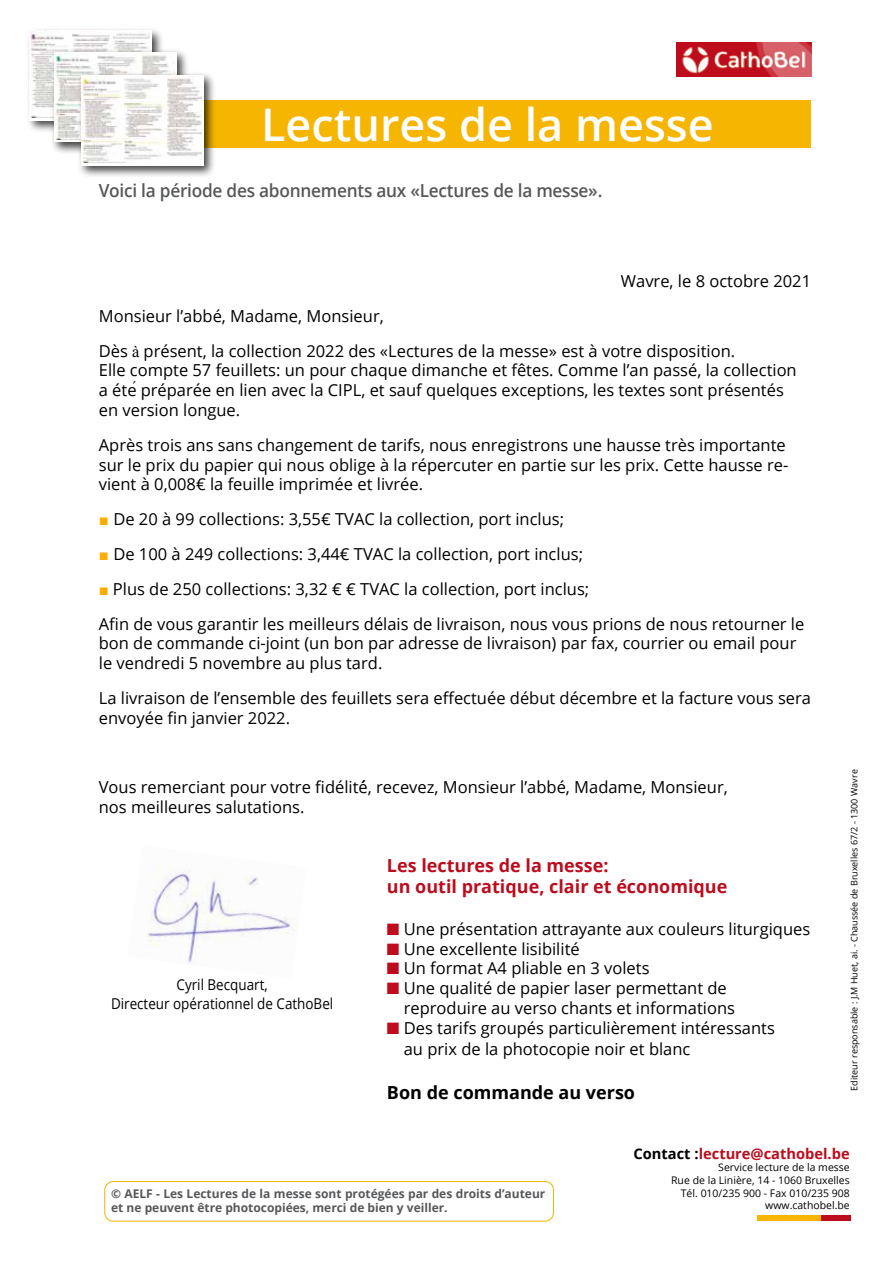
<style>
.page{position:relative;width:893px;height:1263px;background:#fff}
.page>*{position:absolute;margin:0;border:0;box-sizing:border-box;transform-origin:0 0}
.t1{font:600 45px "Open Sans";color:#fff}
.t2{font:700 18px/21.6px "Open Sans";color:#bd0c1d}
.t3{font:600 18px "Open Sans";letter-spacing:-.015em;color:#57585a;scale:.96 1}
.t4{font:700 18px "Open Sans";color:#000}
.t5{font:16.5px/19.8px "Open Sans";color:#000}
.t6{font:15px/18.6px "Open Sans";color:#000;text-align:center;scale:.9 1}
.t7{font:700 14.7px "Open Sans";color:#bd0c1d}
.t8{font:700 12px/14.4px "Open Sans";color:#57585a}
.t9{font:10.5px/12.6px "Open Sans";color:#000;text-align:right}
.t10{font:9px "Open Sans";color:#000}
.s1{font-family:"Times New Roman"}
.s2{font-family:"Times New Roman";color:#ffac00}
.s3{color:#bd0c1d}
.s4{color:#000}
</style>
<div class="page">
<div style="left:161px;top:100px;width:649px;height:47px;background:#f6b500"></div>
<div style="left:104px;top:1181px;width:450px;height:40px;border:1px solid #f6b500;border-radius:9px"></div>
<div style="left:757px;top:1215px;width:74px;height:6px;background:#f6b500"></div>
<div style="left:821px;top:1215px;width:29px;height:6px;background:#bd0c1d"></div>
<img style="left:677px;top:43px;width:134px;height:34px">
<img style="left:147px;top:865px;width:151px;height:98px">
<div style="left:26px;top:27px;width:139px;height:106px;background:#000;opacity:.75"></div>
<img style="left:30px;top:31px;width:122px;height:87px">
<div style="left:50px;top:48px;width:139px;height:107px;background:#000;opacity:.75"></div>
<img style="left:54px;top:52px;width:122px;height:88px">
<div style="left:77px;top:72px;width:139px;height:106px;background:#000;opacity:.75"></div>
<div style="left:81px;top:76px;width:122px;height:89px;background:#fff"></div>
<img style="left:81px;top:76px;width:121px;height:87px">
<h1 class="t1" style="left:261px;top:94px;width:454px">Lectures de la messe</h1>
<p class="t3" style="left:99px;top:178px;width:526px">Voici la période des abonnements aux «Lectures de la messe».</p>
<p class="t5" style="left:621px;top:271px;width:192px">Wavre, le 8 octobre 2021</p>
<p class="t5" style="left:99px;top:298px;width:638px;line-height:34.8px">Monsieur l’abbé, Madame, Monsieur,<br>Dès <span class="s1">à</span> présent, la collection 2022 des «Lectures de la messe» est à votre disposition.</p>
<p class="t5" style="left:99px;top:360px;width:699px">Elle compte 57 feuillets: un pour chaque dimanche et fêtes. Comme l’an passé, la collection a éte<span class="s1">́</span>préparée en lien avec la CIPL, et sauf quelques exceptions, les textes sont présentés en version longue.</p>
<p class="t5" style="left:99px;top:434px;width:691px">Après trois ans sans changement de tarifs, nous enregistrons une hausse très importante sur le prix du papier qui nous oblige à la répercuter en partie sur les prix. Cette hausse re&shy;vient à 0,008€ la feuille imprimée et livrée.</p>
<p class="t5" style="left:99px;top:509px;width:467px"><span class="s2">■</span> De 20 à 99 collections: 3,55€ TVAC la collection, port inclus;</p>
<p class="t5" style="left:99px;top:544px;width:486px"><span class="s2">■</span> De 100 à 249 collections: 3,44€ TVAC la collection, port inclus;</p>
<p class="t5" style="left:99px;top:571px;width:707px;line-height:34.8px"><span class="s2">■</span> Plus de 250 collections: 3,32 € € TVAC la collection, port inclus;<br>Afin de vous garantir les meilleurs délais de livraison, nous vous prions de nous retourner le</p>
<p class="t5" style="left:99px;top:633px;width:699px">bon de commande ci-joint (un bon par adresse de livraison) par fax, courrier ou email pour le vendredi 5 novembre au plus tard.</p>
<p class="t5" style="left:99px;top:688px;width:714px">La livraison de l’ensemble des feuillets sera effectuée début décembre et la facture vous sera envoyée fin janvier 2022.</p>
<p class="t5" style="left:99px;top:777px;width:630px">Vous remerciant pour votre fidélité́, recevez, Monsieur l’abbé, Madame, Monsieur, nos meilleures salutations.</p>
<p class="t6" style="left:111px;top:975px;width:248px">Cyril Becquart,<br>Directeur opérationnel de CathoBel</p>
<p class="t2" style="left:387px;top:854px;width:342px">Les lectures de la messe:<br>un outil pratique, clair et économique</p>
<p class="t5" style="left:387px;top:918px;width:425px"><span class="s3">■</span> Une présentation attrayante aux couleurs liturgiques</p>
<p class="t5" style="left:387px;top:938px;width:194px"><span class="s3">■</span> Une excellente lisibilité</p>
<p class="t5" style="left:387px;top:958px;width:264px"><span class="s3">■</span> Un format A4 pliable en 3 volets</p>
<p class="t5" style="left:404px;top:978px;width:333px;text-indent:-17px"><span class="s3">■</span> Une qualité de papier laser permettant de reproduire au verso chants et informations</p>
<p class="t5" style="left:404px;top:1016px;width:373px;line-height:21.6px;text-indent:-17px"><span class="s3">■</span> Des tarifs groupés particulièrement intéressants au prix de la photocopie noir et blanc</p>
<p class="t4" style="left:387px;top:1079px;width:250px">Bon de commande au verso</p>
<p class="t10" style="left:848px;top:1091px;width:323px;rotate:-90deg">Editeur responsable : J.M Huet, ai. - Chaussée de Bruxelles 67/2 - 1300 Wavre</p>
<p class="t8" style="left:111px;top:1186px;width:436px">© AELF - Les Lectures de la messe sont protégées par des droits d’auteur et ne peuvent être photocopiées, merci de bien y veiller.</p>
<p class="t7" style="left:633px;top:1143px;width:218px"><span class="s4">Contact :</span>lecture@cathobel.be</p>
<p class="t9" style="left:671px;top:1161px;width:180px">Service lecture de la messe<br>Rue de la Linière, 14 - 1060 Bruxelles<br>Tél. 010/235 900 - Fax 010/235 908 www.cathobel.be</p>
</div>
